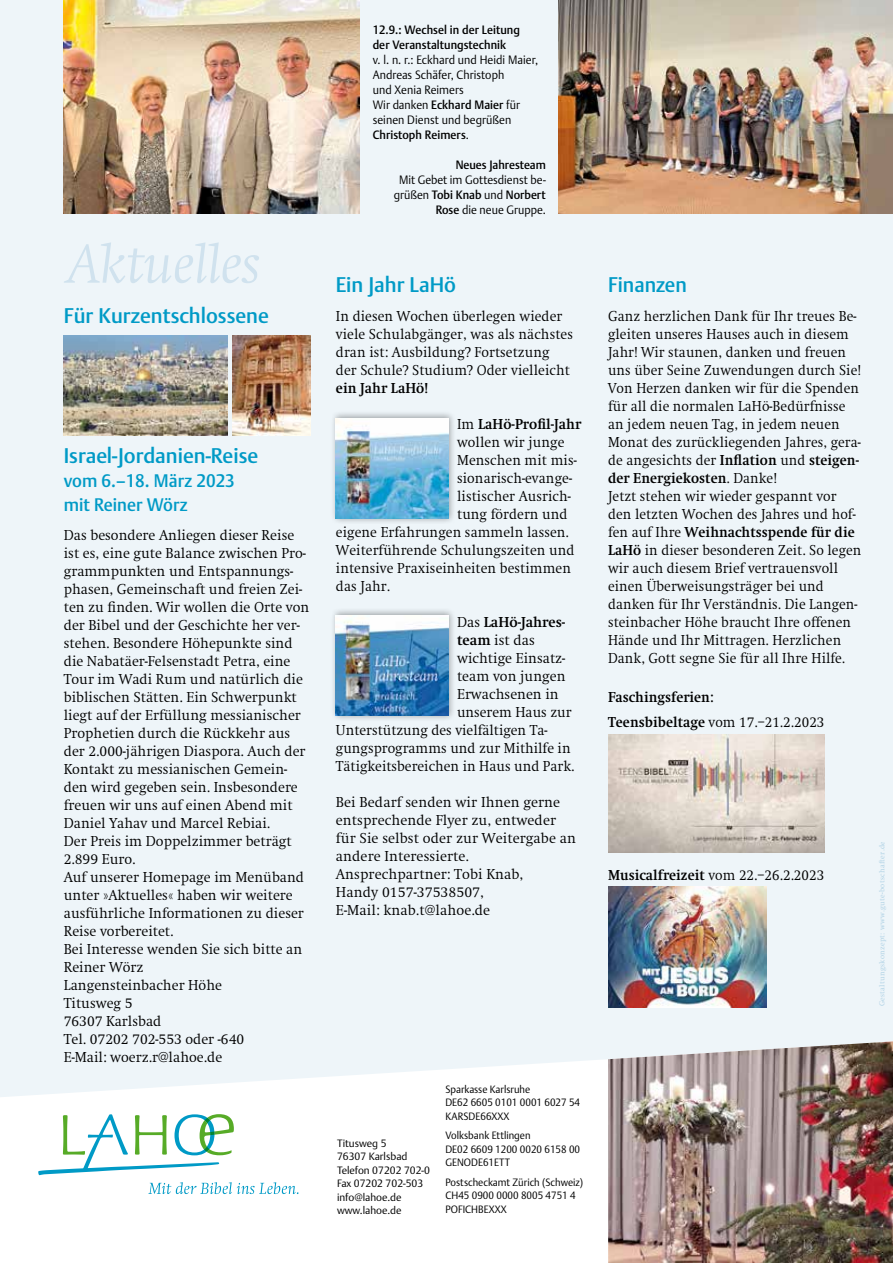
<style>
.page{position:relative;width:893px;height:1263px;background:#fff}
.page>*{position:absolute;margin:0;border:0;box-sizing:border-box;transform-origin:0 0}
.t1{font:500 21px "DTL Argo TOT";color:#009ac6}
.t2{font:500 21px "DTL Argo TOT";color:#009ac6;scale:.95 1}
.t3{font:500 18px/24px "DTL Argo TOT";color:#009ac6;scale:.95 1}
.t4{font:300 15px/18px "Swift EF";letter-spacing:.005em;color:#000;scale:.96 1}
.t5{font:300 15px/18px "Swift EF";letter-spacing:.005em;color:#000;scale:.93 1}
.t6{font:300 15px/18px "Swift EF";letter-spacing:.005em;color:#000;scale:.94 1}
.t7{font:300 15px/18px "Swift EF";letter-spacing:.005em;color:#000}
.t8{font:700 15px/25.5px "Swift EF";letter-spacing:.005em;color:#000;scale:.93 1}
.t9{font:700 15px "Swift EF";letter-spacing:.005em;color:#000;scale:.94 1}
.t10{font:700 15px "Swift EF";letter-spacing:.005em;color:#000;scale:.96 1}
.t11{font:300 12px/15px "DTL Argo TPRO";letter-spacing:.005em;color:#000;scale:.94 1}
.t12{font:500 12px/15px "DTL Argo TOT";letter-spacing:.005em;color:#000;scale:.94 1}
.t13{font:300 10.5px/13.5px "DTL Argo TPRO";color:#000;scale:.95 1}
.t14{font:300 10.5px/13.5px "DTL Argo TPRO";color:#000}
.t15{font:300 7.5px "Swift EF";letter-spacing:.04em;color:#acd0e4}
.s1{font-family:"DTL Argo TOT";font-weight:500}
.s2{font-family:"DTL Argo TPRO";font-weight:300}
.s3{font-weight:300}
.s4{font-weight:700}
.s5{font-family:"Minion Pro";font-weight:400}
</style>
<div class="page">
<div style="left:0;top:0;width:893px;height:1097px;background:#eef5f9"></div>
<svg style="left:64px;top:242px;width:195px;height:41px;background:#e6f0f6"></svg>
<svg style="left:148px;top:1182px;width:150px;height:12px"></svg>
<svg style="left:38px;top:1114px;width:196px;height:61px"></svg>
<img style="left:559px;top:0;width:334px;height:214px">
<img style="left:64px;top:0;width:296px;height:214px">
<div style="left:330px;top:608px;width:126px;height:113px;background:#000;opacity:.35"></div>
<img style="left:336px;top:615px;width:113px;height:101px">
<div style="left:330px;top:410px;width:127px;height:114px;background:#000;opacity:.35"></div>
<img style="left:336px;top:418px;width:113px;height:101px">
<img style="left:608px;top:1041px;width:285px;height:222px">
<img style="left:232px;top:335px;width:78px;height:101px">
<img style="left:64px;top:335px;width:164px;height:101px">
<img style="left:608px;top:887px;width:158px;height:120px">
<img style="left:608px;top:735px;width:217px;height:118px">
<h1 class="t1" style="left:64px;top:303px;width:207px">Für Kurzentschlossene</h1>
<h1 class="t1" style="left:64px;top:443px;width:196px">Israel-Jordanien-Reise</h1>
<p class="t3" style="left:64px;top:469px;width:182px">vom 6.–18. März 2023 mit Reiner Wörz</p>
<p class="t4" style="left:64px;top:526px;width:257px">Das besondere Anliegen dieser Reise ist es, eine gute Balance zwischen Pro&shy;grammpunkten und Entspannungs&shy;phasen, Gemeinschaft und freien Zei&shy;ten zu finden. Wir wollen die Orte von der Bibel und der Geschichte her ver&shy;stehen. Besondere Höhepunkte sind die Nabatäer-Felsenstadt Petra, eine<br>Tour im Wadi Rum und natürlich die biblischen Stätten. Ein Schwerpunkt liegt auf der Erfüllung messianischer<br>Prophetien durch die Rückkehr aus der 2.000-jährigen Diaspora. Auch der<br>Kontakt zu messianischen Gemein&shy;den wird gegeben sein. Insbesondere freuen wir uns auf einen Abend mit<br>Daniel Yahav und Marcel Rebiai.<br>Der Preis im Doppelzimmer beträgt<br>2.899 Euro.<br>Auf unserer Homepage im Menüband unter »Aktuelles« haben wir weitere ausführliche Informationen zu dieser<br>Reise vorbereitet.<br>Bei Interesse wenden Sie sich bitte an<br>Reiner Wörz<br>Langensteinbacher Höhe<br>Titusweg 5<br>76307 Karlsbad<br>Tel. 07202 702-553 oder -640<br>E-Mail: woerz.r@lahoe.de</p>
<p class="t12" style="left:373px;top:22px;width:158px">12.9.: Wechsel in der Leitung der Veranstaltungstechnik</p>
<p class="t11" style="left:373px;top:52px;width:178px">v. l. n. r.: Eckhard und Heidi Maier,<br>Andreas Schäfer, Christoph<br>und Xenia Reimers<br>Wir danken <span class="s1">Eckhard Maier</span> für seinen Dienst und begrüßen</p>
<p class="t12" style="left:373px;top:127px;width:104px">Christoph Reimers<span class="s2">.</span></p>
<p class="t12" style="left:456px;top:157px;width:97px">Neues Jahresteam</p>
<p class="t11" style="left:399px;top:172px;width:158px">Mit Gebet im Gottesdienst be-</p>
<p class="t12" style="left:394px;top:187px;width:163px"><span class="s2">grüßen</span> Tobi Knab <span class="s2">und</span> Norbert</p>
<p class="t11" style="left:436px;top:202px;width:119px"><span class="s1">Rose</span> die neue Gruppe.</p>
<h1 class="t1" style="left:336px;top:272px;width:122px">Ein Jahr LaHö</h1>
<p class="t6" style="left:336px;top:307px;width:254px">In diesen Wochen überlegen wieder viele Schulabgänger, was als nächstes dran ist: Ausbildung? Fortsetzung der Schule? Studium? Oder vielleicht</p>
<p class="t9" style="left:336px;top:380px;width:99px">ein Jahr LaHö!</p>
<p class="t9" style="left:457px;top:416px;width:134px"><span class="s3">Im</span> LaHö-Profil-Jahr</p>
<p class="t6" style="left:457px;top:433px;width:116px">wollen wir junge</p>
<p class="t6" style="left:457px;top:451px;width:129px">Menschen mit mis-</p>
<p class="t6" style="left:457px;top:469px;width:124px">sionarisch-evange-</p>
<p class="t6" style="left:457px;top:487px;width:122px">listischer Ausrich-</p>
<p class="t6" style="left:457px;top:505px;width:119px">tung fördern und</p>
<p class="t6" style="left:336px;top:523px;width:249px">eigene Erfahrungen sammeln lassen.</p>
<p class="t6" style="left:336px;top:541px;width:255px">Weiterführende Schulungszeiten und</p>
<p class="t6" style="left:336px;top:559px;width:252px">intensive Praxiseinheiten bestimmen</p>
<p class="t6" style="left:336px;top:577px;width:59px">das Jahr.</p>
<p class="t10" style="left:457px;top:614px;width:114px"><span class="s3">Das</span> LaHö-Jahres-</p>
<p class="t7" style="left:457px;top:631px;width:79px"><span class="s4">team</span> ist das</p>
<p class="t4" style="left:457px;top:649px;width:114px">wichtige Einsatz-</p>
<p class="t4" style="left:457px;top:667px;width:114px">team von jungen</p>
<p class="t4" style="left:457px;top:685px;width:107px">Erwachsenen in</p>
<p class="t6" style="left:457px;top:703px;width:123px">unserem Haus zur</p>
<p class="t6" style="left:336px;top:721px;width:226px">Unterstützung des vielfältigen Ta-</p>
<p class="t6" style="left:336px;top:739px;width:251px">gungsprogramms und zur Mithilfe in</p>
<p class="t6" style="left:336px;top:757px;width:255px">Tätigkeitsbereichen in Haus und Park.</p>
<p class="t7" style="left:336px;top:793px;width:242px">Bei Bedarf senden wir Ihnen gerne entsprechende Flyer zu, entweder für Sie selbst oder zur Weitergabe an andere Interessierte.<br>Ansprechpartner: Tobi Knab,<br>Handy 0157-37538507,<br>E-Mail: knab.t@lahoe.de</p>
<h1 class="t2" style="left:608px;top:272px;width:84px">Finanzen</h1>
<p class="t5" style="left:608px;top:307px;width:274px">Ganz herzlichen Dank für Ihr treues Be&shy;gleiten unseres Hauses auch in diesem Jahr! Wir staunen, danken und freuen uns über Seine Zuwendungen durch Sie!<br>Von Herzen danken wir für die Spenden für all die normalen LaHö-Bedürfnisse an jedem neuen Tag, in jedem neuen Monat des zurückliegenden Jahres, gera&shy;de angesichts der <span class="s4">Inflation</span> und <span class="s4">steigen&shy;der Energiekosten</span>. Danke!<br>Jetzt stehen wir wieder gespannt vor den letzten Wochen des Jahres und hof&shy;fen auf Ihre <span class="s4">Weihnachtsspende für die LaHö</span> in dieser besonderen Zeit. So legen wir auch diesem Brief vertrauensvoll einen Überweisungsträger bei und danken für Ihr Verständnis. Die Langen&shy;steinbacher Höhe braucht Ihre offenen Hände und Ihr Mittragen. Herzlichen Dank, Gott segne Sie für all Ihre Hilfe.</p>
<p class="t8" style="left:608px;top:684px;width:234px">Faschingsferien:<br>Teensbibeltage <span class="s3">vom 17.–21.2.2023</span></p>
<p class="t5" style="left:608px;top:866px;width:234px"><span class="s4">Musicalfreizeit</span> vom 22.–26.2.2023</p>
<p class="t15" style="left:878px;top:1006px;width:166px;rotate:-90deg">Gestaltungskonzept: www.gute-botschafter.d<span class="s5">e</span></p>
<p class="t14" style="left:337px;top:1136px;width:94px">Titusweg 5<br>76307 Karlsbad<br>Telefon 07202 702-0<br>Fax 07202 702-503 info@lahoe.de www.lahoe.de</p>
<p class="t13" style="left:445px;top:1082px;width:143px">Sparkasse Karlsruhe<br>DE62 6605 0101 0001 6027 54<br>KARSDE66XXX</p>
<p class="t13" style="left:445px;top:1129px;width:143px">Volksbank Ettlingen<br>DE02 6609 1200 0020 6158 00<br>GENODE61ETT</p>
<p class="t13" style="left:445px;top:1175px;width:147px">Postscheckamt Zürich (Schweiz)<br>CH45 0900 0000 8005 4751 4<br>POFICHBEXXX</p>
</div>
